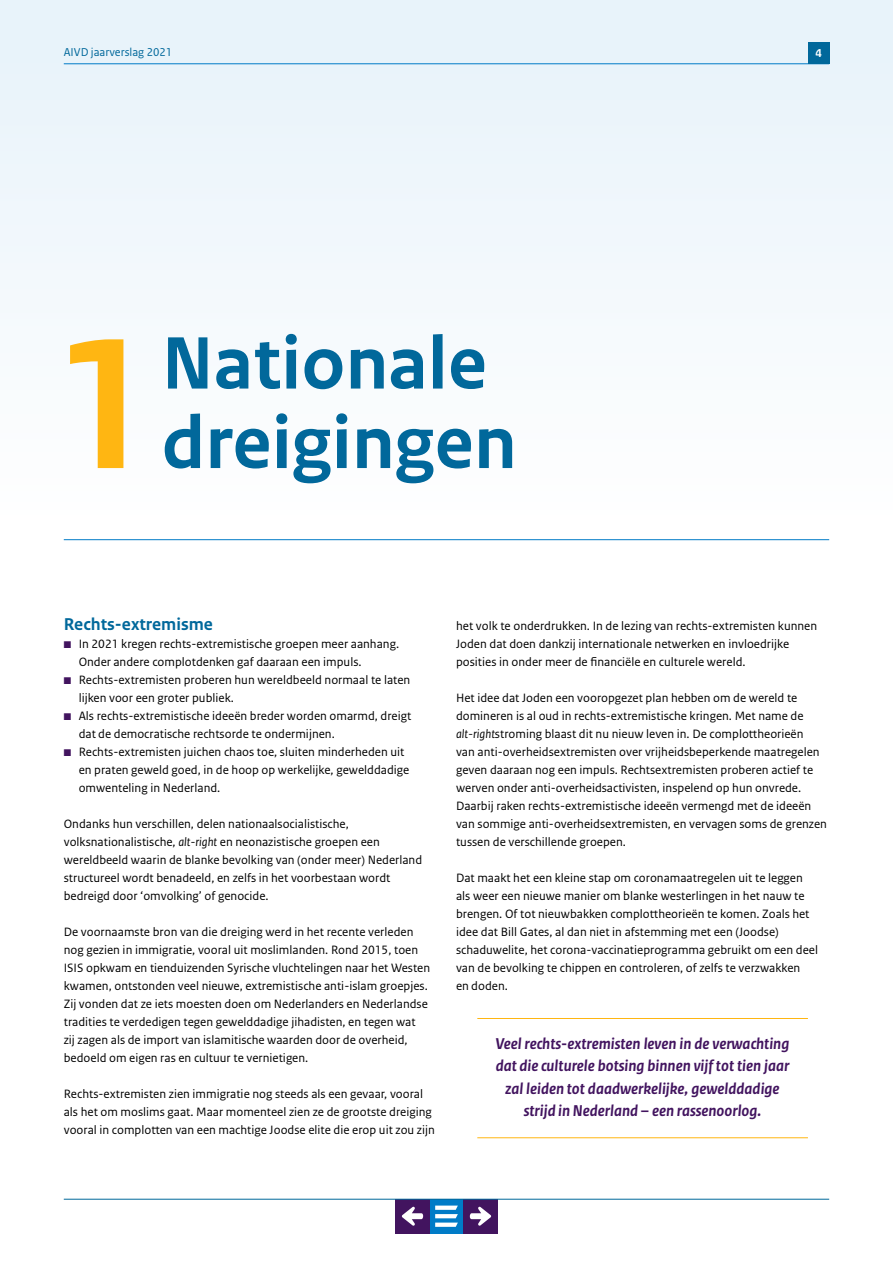
<style>
.page{position:relative;width:893px;height:1263px;background:#fff}
.page>*{position:absolute;margin:0;border:0;box-sizing:border-box;transform-origin:0 0}
.H1_-_Hoofdstuk_cijfe{font:700 196.2px "Rijksoverheid Sans Text";color:#ffb612}
.H2_-_Hoofdstuktitels{font:700 78px "Rijksoverheid Sans Text";color:#01689b}
.P_-_Tussenkop_body_n{font:700 18px "Rijksoverheid Sans Text";color:#01689b}
.P_-_Streamer_in_body{font:italic 700 16.5px/22.5px "Rijksoverheid Sans Text";color:#42145f;text-align:center}
.P_-_Bodytekst_zwart{font:12.75px/18px "Rijksoverheid Sans Text";color:#000}
.P_-_Bodytekst_opsomm{font:12.75px/18px "Rijksoverheid Sans Text";color:#000}
.t1{font:12px "Rijksoverheid Sans Text Regular 2";color:#01689b}
.t2{font:700 12px "Rijksoverheid Sans Text";color:#fff}
.s1{color:#42145f}
.s2{font-style:italic}
.s3{font-family:"Rijksoverheid Sans Text Regular 22"}
</style>
<div class="page">
<div style="left:0;top:0;width:893px;height:612px;background:#f4f9fc"></div>
<hr style="left:64px;top:539px;width:765px;height:1px;background:#007bc7">
<hr style="left:477px;top:1018px;width:331px;height:1px;background:#ffb612">
<hr style="left:477px;top:1137px;width:331px;height:1px;background:#ffb612">
<hr style="left:64px;top:63px;width:765px;height:1px;background:#007bc7">
<div style="left:808px;top:43px;width:21px;height:21px;background:#01689b"></div>
<div style="left:429px;top:1199px;width:34px;height:34px;background:#007bc7"></div>
<svg style="left:435px;top:1205px;width:23px;height:22px"></svg>
<div style="left:395px;top:1199px;width:34px;height:34px;background:#42145f"></div>
<svg style="left:402px;top:1207px;width:21px;height:19px"></svg>
<div style="left:463px;top:1199px;width:34px;height:34px;background:#42145f"></div>
<svg style="left:470px;top:1207px;width:21px;height:19px"></svg>
<hr style="left:64px;top:1199px;width:765px;height:1px;background:#01689b">
<p class="t1" style="left:64px;top:46px;width:110px">AIVD jaarverslag 2021</p>
<p class="t2" style="left:815px;top:46px;width:8px">4</p>
<h1 class="H1_-_Hoofdstuk_cijfe" style="left:52px;top:293px;width:104px">1</h1>
<h2 class="H2_-_Hoofdstuktitels" style="left:162px;top:319px;width:327px">Nationale</h2>
<h2 class="H2_-_Hoofdstuktitels" style="left:162px;top:398px;width:357px">dreigingen</h2>
<p class="P_-_Tussenkop_body_n" style="left:64px;top:614px;width:151px">Rechts-extremisme</p>
<p class="P_-_Bodytekst_opsomm" style="left:79px;top:635px;width:322px;text-indent:-15px"><span class="s1">■</span> In 2021 kregen rechts-extremistische groepen meer aanhang.<br>Onder andere complotdenken gaf daaraan een impuls.</p>
<p class="P_-_Bodytekst_opsomm" style="left:79px;top:671px;width:333px;text-indent:-15px"><span class="s1">■</span> Rechts-extremisten proberen hun wereldbeeld normaal te laten lijken voor een groter publiek.</p>
<p class="P_-_Bodytekst_opsomm" style="left:79px;top:707px;width:334px;text-indent:-15px"><span class="s1">■</span> Als rechts-extremistische ideeën breder worden omarmd, dreigt dat de democratische rechtsorde te ondermijnen.</p>
<p class="P_-_Bodytekst_opsomm" style="left:79px;top:743px;width:332px;text-indent:-15px"><span class="s1">■</span> Rechts-extremisten juichen chaos toe, sluiten minderheden uit en praten geweld goed, in de hoop op werkelijke, gewelddadige omwenteling in Nederland.</p>
<p class="P_-_Bodytekst_zwart" style="left:64px;top:815px;width:360px">Ondanks hun verschillen, delen nationaalsocialistische, volksnationalistische, <span class="s2">alt-right</span> en neonazistische groepen een wereldbeeld waarin de blanke bevolking van (onder meer) Nederland structureel wordt benadeeld, en zelfs in het voorbestaan wordt bedreigd door ‘omvolking’ of genocide.</p>
<p class="P_-_Bodytekst_zwart" style="left:64px;top:923px;width:368px">De voornaamste bron van die dreiging werd in het recente verleden nog gezien in immigratie, vooral uit moslimlanden. Rond 2015, toen ISIS opkwam en tienduizenden Syrische vluchtelingen naar het Westen kwamen, ontstonden veel nieuwe, extremistische anti-islam groepjes.<br>Zij vonden dat ze iets moesten doen om Nederlanders en Nederlandse tradities te verdedigen tegen gewelddadige jihadisten, en tegen wat<br>zij zagen als de import van islamitische waarden door de overheid, bedoeld om eigen ras en cultuur te vernietigen.</p>
<p class="P_-_Bodytekst_zwart" style="left:64px;top:1085px;width:373px">Rechts-extremisten zien immigratie nog steeds als een gevaar, vooral als het om moslims gaat. Maar momenteel zien ze de grootste dreiging vooral in complotten van een machtige Joodse elite die erop uit zou zijn</p>
<p class="P_-_Bodytekst_zwart" style="left:456px;top:617px;width:363px">het volk te onderdrukken. In de lezing van rechts-extremisten kunnen<br>Joden dat doen dankzij internationale netwerken en invloedrijke posities in onder meer de financiële en culturele wereld.</p>
<p class="P_-_Bodytekst_zwart" style="left:456px;top:689px;width:372px">Het idee dat Joden een vooropgezet plan hebben om de wereld te domineren is al oud in rechts-extremistische kringen. Met nam<span class="s3">e d</span>e <span class="s2">alt-right</span>stroming blaast dit nu nieuw leven in. De complottheorieën<br>van anti-overheidsextremisten over vrijheidsbeperkende maatregelen geven daaraan nog een impuls. Rechtsextremisten proberen actief te werven onder anti-overheidsactivisten, inspelend op hun onvrede.<br>Daarbij raken rechts-extremistische ideeën vermengd met de ideeën van sommige anti-overheidsextremisten, en vervagen soms de grenzen tussen de verschillende groepen.</p>
<p class="P_-_Bodytekst_zwart" style="left:456px;top:869px;width:363px">Dat maakt het een kleine stap om coronamaatregelen uit te leggen als weer een nieuwe manier om blanke westerlingen in het nauw te brengen. Of tot nieuwbakken complottheorieën te komen. Zoals het idee dat Bill Gates, al dan niet in afstemming met een (Joodse) schaduwelite, het corona-vaccinatieprogramma gebruikt om een deel van de bevolking te chippen en controleren, of zelfs te verzwakken<br>en doden.</p>
<p class="P_-_Streamer_in_body" style="left:496px;top:1032px;width:295px">Veel rechts-extremisten leven in de verwachting dat die culturele botsing binnen vijf tot tien jaar zal leiden tot daadwerkelijke, gewelddadige strijd in Nederland – een rassenoorlog.</p>
</div>
